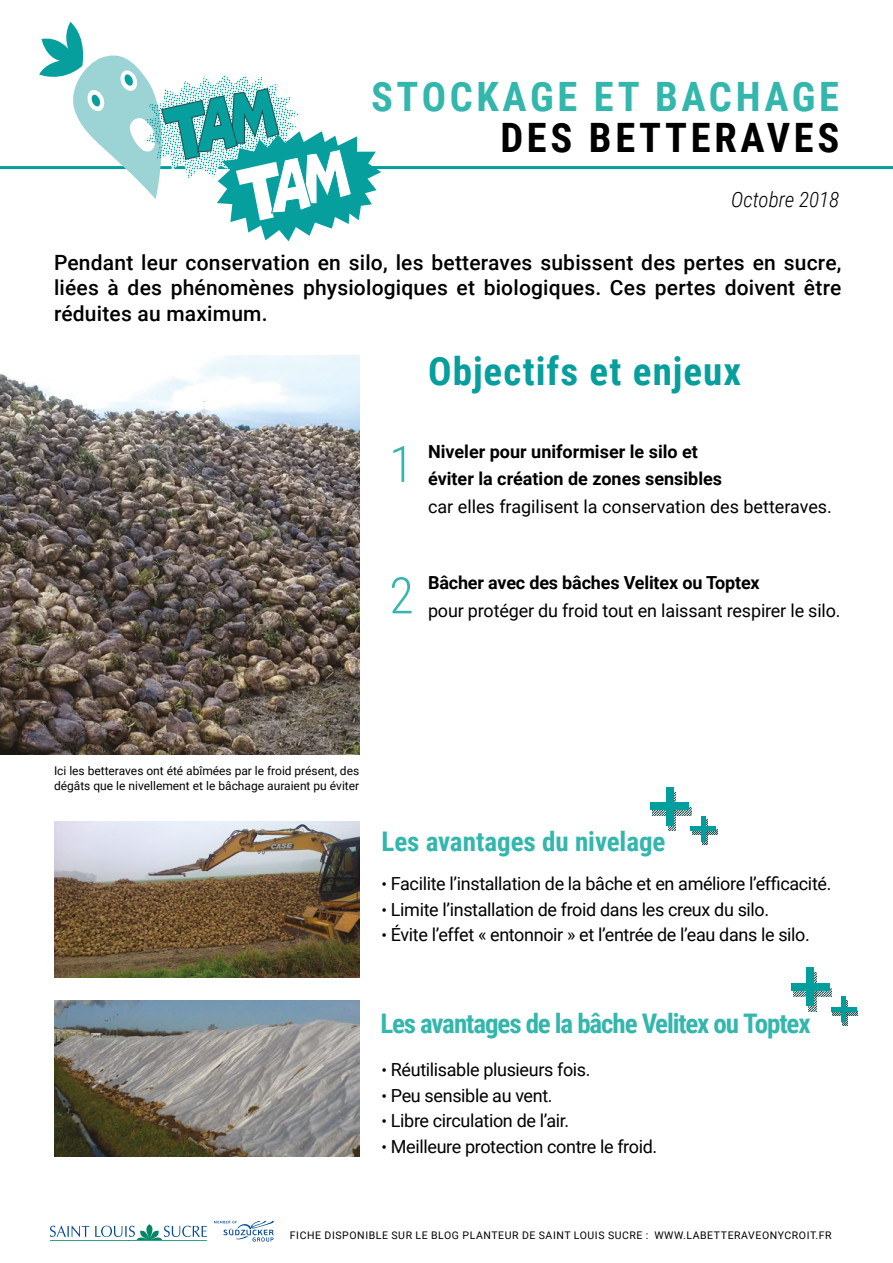
<style>
.page{position:relative;width:893px;height:1263px;background:#fff}
.page>*{position:absolute;margin:0;border:0;box-sizing:border-box;transform-origin:0 0}
.t1{font:300 50.4px "Roboto Condensed";color:#33b7ac}
.t2{font:700 40.5px "Roboto Condensed";letter-spacing:.09em;color:#33b7ac}
.t3{font:700 40.5px "Roboto Condensed";letter-spacing:.09em;color:#000}
.t4{font:700 39px "Roboto Condensed";letter-spacing:.03em;color:#069f9e}
.t5{font:700 27px "Roboto Condensed";letter-spacing:-.04em;color:#33b7ac}
.t6{font:700 27px "Roboto Condensed";color:#33b7ac}
.t7{font:italic 300 21.15px "Roboto Condensed";color:#000}
.t8{font:500 21px/25.5px "Roboto";letter-spacing:.01em;color:#000;text-align:justify}
.t9{font:18px "Roboto";letter-spacing:-.02em;color:#000}
.t10{font:700 18px/27.9px "Roboto";color:#000}
.t11{font:18px "Roboto";color:#000}
.t12{font:12px/15px "Roboto";color:#000}
.t13{font:10.5px "Roboto";letter-spacing:.055em;color:#000}
.s1{font-size:16.5px}
</style>
<div class="page">
<hr style="left:0;top:166px;width:893px;height:3px;background:#069f9e">
<img style="left:0;top:356px;width:359px;height:399px">
<img style="left:54px;top:821px;width:305px;height:156px">
<img style="left:54px;top:1001px;width:305px;height:155px">
<svg style="left:214px;top:1220px;width:60px;height:21px"></svg>
<svg style="left:50px;top:1224px;width:157px;height:17px"></svg>
<svg style="left:39px;top:22px;width:342px;height:219px"></svg>
<svg style="left:668px;top:792px;width:8px;height:39px"></svg>
<svg style="left:653px;top:808px;width:38px;height:7px"></svg>
<div style="left:666px;top:787px;width:8px;height:38px;background:#009f9e"></div>
<div style="left:651px;top:802px;width:38px;height:8px;background:#009f9e"></div>
<svg style="left:809px;top:973px;width:7px;height:38px"></svg>
<svg style="left:793px;top:988px;width:39px;height:8px"></svg>
<div style="left:807px;top:967px;width:7px;height:39px;background:#009f9e"></div>
<div style="left:791px;top:983px;width:39px;height:7px;background:#009f9e"></div>
<svg style="left:702px;top:820px;width:5px;height:25px"></svg>
<svg style="left:692px;top:830px;width:25px;height:5px"></svg>
<div style="left:701px;top:816px;width:5px;height:25px;background:#009f9e"></div>
<div style="left:691px;top:826px;width:25px;height:5px;background:#009f9e"></div>
<svg style="left:843px;top:1000px;width:5px;height:25px"></svg>
<svg style="left:833px;top:1010px;width:25px;height:5px"></svg>
<div style="left:841px;top:997px;width:5px;height:25px;background:#009f9e"></div>
<div style="left:831px;top:1007px;width:25px;height:5px;background:#009f9e"></div>
<h2 class="t2" style="left:371px;top:68px;width:470px">STOCKAGE ET BACHAGE</h2>
<h2 class="t3" style="left:500px;top:109px;width:340px">DES BETTERAVES</h2>
<p class="t7" style="left:731px;top:185px;width:110px">Octobre 2018</p>
<p class="t8" style="left:54px;top:249px;width:789px">Pendant leur conservation en silo, les betteraves subissent des pertes en sucre, liées à des phénomènes physiologiques et biologiques. Ces pertes doivent être réduites au maximum.</p>
<h1 class="t1" style="left:389px;top:429px;width:26px">1</h1>
<h3 class="t4" style="left:428px;top:344px;width:315px">Objectifs et enjeux</h3>
<p class="t10" style="left:428px;top:436px;width:296px">Niveler pour uniformiser le silo et éviter la création de zones sensibles</p>
<p class="t11" style="left:428px;top:494px;width:405px">car elles fragilisent la conservation des betteraves.</p>
<h1 class="t1" style="left:389px;top:560px;width:26px">2</h1>
<p class="t10" style="left:428px;top:568px;width:333px">Bâcher avec des bâches Velitex ou Toptex</p>
<p class="t9" style="left:428px;top:598px;width:414px">pour protéger du froid tout en laissant respirer le silo.</p>
<p class="t12" style="left:54px;top:763px;width:307px">Ici les betteraves ont été abîmées par le froid présent, des dégâts que le nivellement et le bâchage auraient pu éviter</p>
<h3 class="t6" style="left:382px;top:823px;width:285px">Les avantages du nivelage</h3>
<p class="t9" style="left:382px;top:871px;width:451px"><span class="s1">•</span> Facilite l’installation de la bâche et en améliore l’efficacité.</p>
<p class="t9" style="left:382px;top:897px;width:389px"><span class="s1">•</span> Limite l’installation de froid dans les creux du silo.</p>
<p class="t9" style="left:382px;top:922px;width:430px"><span class="s1">•</span> Évite l’effet « entonnoir » et l’entrée de l’eau dans le silo.</p>
<h3 class="t5" style="left:380px;top:1005px;width:432px">Les avantages de la bâche Velitex ou Toptex</h3>
<p class="t9" style="left:382px;top:1057px;width:210px"><span class="s1">•</span> Réutilisable plusieurs fois.</p>
<p class="t9" style="left:382px;top:1082px;width:173px"><span class="s1">•</span> Peu sensible au vent.</p>
<p class="t9" style="left:382px;top:1108px;width:189px"><span class="s1">•</span> Libre circulation de l’air.</p>
<p class="t9" style="left:382px;top:1133px;width:277px"><span class="s1">•</span> Meilleure protection contre le froid.</p>
<p class="t13" style="left:290px;top:1228px;width:543px">FICHE DISPONIBLE SUR LE BLOG PLANTEUR DE SAINT LOUIS SUCRE : WWW.LABETTERAVEONYCROIT.FR</p>
</div>
